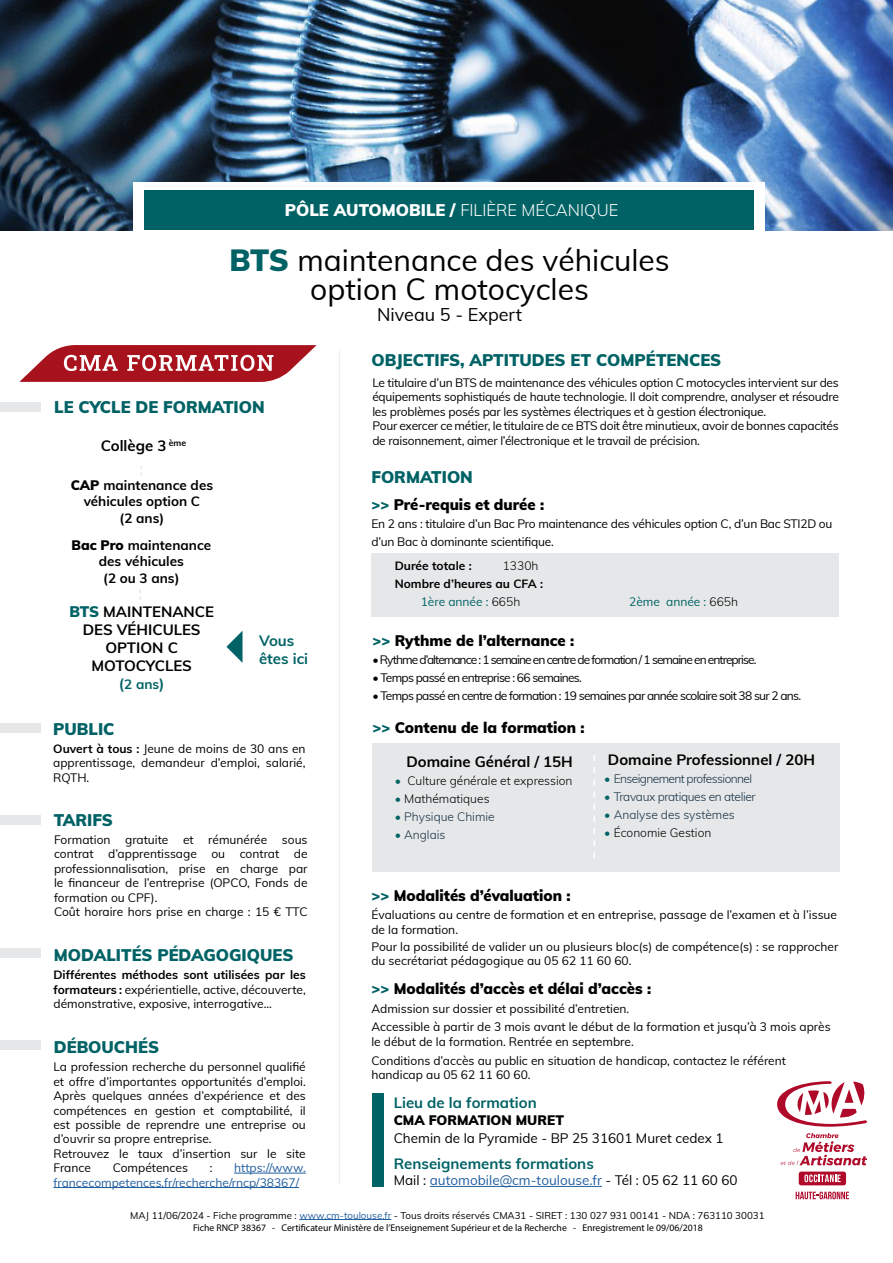
<style>
.page{position:relative;width:893px;height:1263px;background:#fff}
.page>*{position:absolute;margin:0;border:0;box-sizing:border-box;transform-origin:0 0}
.t1{font:30px/28.5px "Muli";color:#000;text-align:center}
.t2{font:18px "Muli";color:#000}
.t3{font:900 16.5px "Muli";color:#006265}
.t4{font:300 16.5px "Muli";color:#fff}
.t5{font:900 15px "Muli";color:#000}
.t6{font:700 15px/18px "Muli";color:#000;text-align:center}
.t7{font:700 15px/18px "Muli";color:#006265}
.t8{font:700 13.5px/16.2px "Muli";color:#000;text-align:center}
.t9{font:13.5px "Muli";color:#215e9e}
.t10{font:13.5px "Muli";color:#000}
.t11{font:900 13.5px "Muli";color:#000}
.t12{font:700 13.5px "Muli";color:#006265}
.t13{font:12px/14.4px "Muli";color:#000}
.t14{font:12px/14.4px "Muli";letter-spacing:-.02em;color:#000}
.t15{font:12px "Muli";letter-spacing:-.06em;color:#000}
.t16{font:12px "Muli";letter-spacing:-.08em;color:#000}
.t17{font:300 12px "Muli";color:#000}
.t18{font:12px/14.4px "Muli";color:#215e9e}
.t19{font:700 12px/18px "Muli";color:#000;text-align:center}
.t20{font:300 12px "Muli";color:#173145}
.t21{font:300 12px "Muli";letter-spacing:-.05em;color:#173145}
.t22{font:300 12px "Muli";letter-spacing:-.03em;color:#173145}
.t23{font:12px "Muli";color:#006265}
.t24{font:9.75px "Muli";color:#000}
.t25{font:9.75px "Myriad Pro";color:#000}
.s1{font-weight:900}
.s2{font-weight:900;color:#006265}
.s3{font-size:15px}
.s4{font-weight:700}
.s5{color:#006265}
.s6{font-weight:400;color:#006265}
.s7{font-weight:300}
.s8{font-weight:300;color:#000}
.s9{color:#000}
.s10{font-style:italic;color:#000}
.s11{color:#215e9e}
</style>
<div class="page">
<hr style="left:339px;top:349px;width:1px;height:835px;background:#efeff0">
<img style="left:0;top:0;width:893px;height:231px">
<div style="left:133px;top:182px;width:631px;height:49px;background:#fff"></div>
<div style="left:144px;top:190px;width:610px;height:39px;background:#006265"></div>
<hr style="left:234px;top:1173px;width:72px;height:1px;background:#215e9e">
<hr style="left:53px;top:1187px;width:246px;height:1px;background:#215e9e">
<div style="left:0;top:1040px;width:40px;height:10px;background:#e6e7e8"></div>
<div style="left:0;top:948px;width:40px;height:9px;background:#e6e7e8"></div>
<div style="left:0;top:723px;width:40px;height:10px;background:#e6e7e8"></div>
<div style="left:0;top:402px;width:41px;height:10px;background:#e6e7e8"></div>
<svg style="left:226px;top:631px;width:17px;height:32px"></svg>
<div style="left:372px;top:1093px;width:12px;height:93px;background:#006265"></div>
<hr style="left:430px;top:1186px;width:172px;height:1px;background:#215e9e">
<div style="left:372px;top:743px;width:467px;height:128px;background:#e6e7e8"></div>
<svg style="left:594px;top:755px;width:1px;height:103px"></svg>
<div style="left:371px;top:554px;width:468px;height:63px;background:#e6e7e8"></div>
<hr style="left:299px;top:1219px;width:92px;height:1px;background:#215e9e">
<div style="left:0;top:815px;width:40px;height:10px;background:#e6e7e8"></div>
<svg style="left:19px;top:345px;width:298px;height:37px"></svg>
<div style="left:799px;top:1171px;width:47px;height:14px;background:#b00a2b;border-radius:2px"></div>
<svg style="left:781px;top:1133px;width:86px;height:32px"></svg>
<svg style="left:777px;top:1081px;width:90px;height:46px"></svg>
<svg style="left:804px;top:1174px;width:37px;height:8px"></svg>
<svg style="left:796px;top:1191px;width:53px;height:8px"></svg>
<h3 class="t4" style="left:285px;top:198px;width:335px"><span class="s1">PÔLE AUTOMOBILE /</span> FILIÈRE MÉCANIQUE</h3>
<h1 class="t1" style="left:229px;top:245px;width:442px"><span class="s2">BTS</span> maintenance des véhicules option C motocycles</h1>
<h2 class="t2" style="left:377px;top:302px;width:147px">Niveau 5 - Expert</h2>
<h3 class="t3" style="left:54px;top:395px;width:212px">LE CYCLE DE FORMATION</h3>
<p class="t6" style="left:101px;top:436px;width:87px">Collège 3 <sup>ème</sup></p>
<p class="t8" style="left:71px;top:477px;width:144px"><span class="s1">CAP</span> maintenance des véhicules option C<br>(2 ans)</p>
<p class="t8" style="left:72px;top:537px;width:141px"><span class="s1">Bac Pro</span> maintenance des véhicules<br>(2 ou 3 ans)</p>
<p class="t6" style="left:69px;top:602px;width:146px"><span class="s2">BTS</span> MAINTENANCE<br>DES VÉHICULES<br>OPTION C<br>MOTOCYCLES</p>
<p class="t12" style="left:119px;top:674px;width:47px"><span class="s3">(</span>2 ans<span class="s3">)</span></p>
<h3 class="t3" style="left:53px;top:717px;width:63px">PUBLIC</h3>
<p class="t7" style="left:259px;top:631px;width:51px">Vous êtes ici</p>
<p class="t13" style="left:53px;top:741px;width:254px;text-align:justify"><span class="s4">Ouvert à tous :</span> Jeune de moins de 30 ans en apprentissage, demandeur d’emploi, salarié, RQTH.</p>
<h3 class="t3" style="left:54px;top:808px;width:61px">TARIFS</h3>
<p class="t13" style="left:54px;top:832px;width:255px">Formation gratuite et rémunérée sous contrat d’apprentissage ou contrat de professionnalisation, prise en charge par le financeur de l’entreprise (OPCO, Fonds de formation ou CPF).<br>Coût horaire hors prise en charge : 15 € TTC</p>
<h3 class="t3" style="left:54px;top:942px;width:241px">MODALITÉS PÉDAGOGIQUES</h3>
<p class="t13" style="left:53px;top:967px;width:254px;text-align:justify"><span class="s4">Différentes méthodes sont utilisées par les formateurs :</span> expérientielle, active, découverte, démonstrative, exposive, interrogative...</p>
<h3 class="t3" style="left:54px;top:1035px;width:107px">DÉBOUCHÉS</h3>
<p class="t13" style="left:53px;top:1059px;width:254px">La profession recherche du personnel qualifié et offre d’importantes opportunités d’emploi.<br>Après quelques années d’expérience et des compétences en gestion et comptabilité, il est possible de reprendre une entreprise ou d’ouvrir sa propre entreprise.<br>Retrouvez le taux d’insertion sur le site France</p>
<p class="t13" style="left:113px;top:1160px;width:77px">Compétences</p>
<p class="t13" style="left:210px;top:1160px;width:4px">:</p>
<p class="t18" style="left:53px;top:1160px;width:254px;text-indent:181px">https://www. francecompetences.fr/recherche/rncp/38367/</p>
<h3 class="t3" style="left:371px;top:348px;width:351px">OBJECTIFS, APTITUDES ET COMPÉTENCES</h3>
<p class="t14" style="left:372px;top:375px;width:468px">Le titulaire d’un BTS de maintenance des véhicules option C motocycles intervient sur des équipements sophistiqués de haute technologie. Il doit comprendre, analyser et résoudre les problèmes posés par les systèmes électriques et à gestion électronique.<br>Pour exercer ce métier, le titulaire de ce BTS doit être minutieux, avoir de bonnes capacités de raisonnement, aimer l’électronique et le travail de précision.</p>
<h3 class="t3" style="left:371px;top:465px;width:103px">FORMATION</h3>
<p class="t5" style="left:371px;top:494px;width:174px"><span class="s5">&gt;&gt;</span> Pré-requis et durée :</p>
<p class="t14" style="left:371px;top:514px;width:463px;line-height:18px">En 2 ans : titulaire d’un Bac Pro maintenance des véhicules option C, d’un Bac STI2D ou d’un Bac à dominante scientifique.</p>
<p class="t19" style="left:395px;top:556px;width:78px">Durée totale :</p>
<p class="t17" style="left:503px;top:557px;width:37px">1330h</p>
<p class="t19" style="left:395px;top:574px;width:150px">Nombre d’heures au CFA :<br><span class="s6">1ère année :</span> <span class="s7">665h</span></p>
<p class="t23" style="left:629px;top:593px;width:110px">2ème année : <span class="s8">665h</span></p>
<p class="t5" style="left:372px;top:630px;width:203px"><span class="s5">&gt;&gt;</span> Rythme de l’alternance :</p>
<p class="t16" style="left:372px;top:651px;width:386px">• Rythme d’alternance : 1 semaine en centre de formation / 1 semaine en entreprise.</p>
<p class="t15" style="left:372px;top:669px;width:211px">• Temps passé en entreprise : 66 semaines.</p>
<p class="t15" style="left:372px;top:687px;width:430px">• Temps passé en centre de formation : 19 semaines par année scolaire soit 38 sur 2 ans.</p>
<p class="t5" style="left:372px;top:717px;width:214px"><span class="s5">&gt;&gt;</span> Contenu de la formation :</p>
<p class="t6" style="left:406px;top:752px;width:168px">Domaine Général / 15H</p>
<p class="t17" style="left:395px;top:772px;width:179px"><span class="s5">•</span> Culture générale et expression</p>
<p class="t17" style="left:395px;top:790px;width:96px"><span class="s5">•</span> Mathématiques</p>
<p class="t20" style="left:395px;top:808px;width:101px"><span class="s5">•</span> Physique Chimie</p>
<p class="t20" style="left:395px;top:826px;width:52px"><span class="s5">•</span> Anglais</p>
<p class="t6" style="left:608px;top:750px;width:209px">Domaine Professionnel / 20H</p>
<p class="t21" style="left:604px;top:770px;width:149px"><span class="s5">•</span> Enseignement professionnel</p>
<p class="t22" style="left:604px;top:788px;width:153px"><span class="s5">•</span> Travaux pratiques en atelier</p>
<p class="t20" style="left:604px;top:806px;width:132px"><span class="s5">•</span> Analyse des systèmes</p>
<p class="t17" style="left:604px;top:824px;width:109px"><span class="s5">•</span> Économie Gestion</p>
<p class="t5" style="left:371px;top:884px;width:201px"><span class="s5">&gt;&gt;</span> Modalités d’évaluation :</p>
<p class="t13" style="left:371px;top:907px;width:467px">Évaluations au centre de formation et en entreprise, passage de l’examen et à l’issue de la formation.</p>
<p class="t13" style="left:371px;top:939px;width:469px;line-height:13.5px">Pour la possibilité de valider un ou plusieurs bloc(s) de compétence(s) : se rapprocher du secrétariat pédagogique au 05 62 11 60 60.</p>
<p class="t5" style="left:371px;top:978px;width:281px"><span class="s5">&gt;&gt;</span> Modalités d’accès et délai d’accès :</p>
<p class="t13" style="left:371px;top:998px;width:461px;line-height:18.6px">Admission sur dossier et possibilité d’entretien.<br>Accessible à partir de 3 mois avant le début de la formation et jusqu’à 3 mois après</p>
<p class="t13" style="left:371px;top:1032px;width:416px;line-height:18.6px">le début de la formation. Rentrée en septembre.<br>Conditions d’accès au public en situation de handicap, contactez le référent</p>
<p class="t13" style="left:371px;top:1067px;width:161px">handicap au 05 62 11 60 60.</p>
<p class="t7" style="left:394px;top:1093px;width:144px">Lieu de la formation</p>
<p class="t11" style="left:394px;top:1110px;width:172px">CMA FORMATION MURET</p>
<p class="t10" style="left:394px;top:1128px;width:331px">Chemin de la Pyramide - BP 25 31601 Muret cedex 1</p>
<p class="t7" style="left:394px;top:1154px;width:202px">Renseignements formations</p>
<p class="t9" style="left:394px;top:1171px;width:345px"><span class="s9">Mail :</span> automobile@cm-toulouse.fr <span class="s10">-</span> <span class="s9">Tél : 05 62 11 60 60</span></p>
<p class="t24" style="left:130px;top:1208px;width:636px">MAJ 11/06/2024 - Fiche programme : <span class="s11">www.cm-toulouse.fr</span> - Tous droits réservés CMA31 - SIRET : 130 027 931 00141 - NDA : 763110 30031</p>
<p class="t25" style="left:193px;top:1222px;width:511px">Fiche RNCP 38367 - Certificateur Ministère de l’Enseignement Supérieur et de la Recherche - Enregistrement le 09/06/2018</p>
</div>
